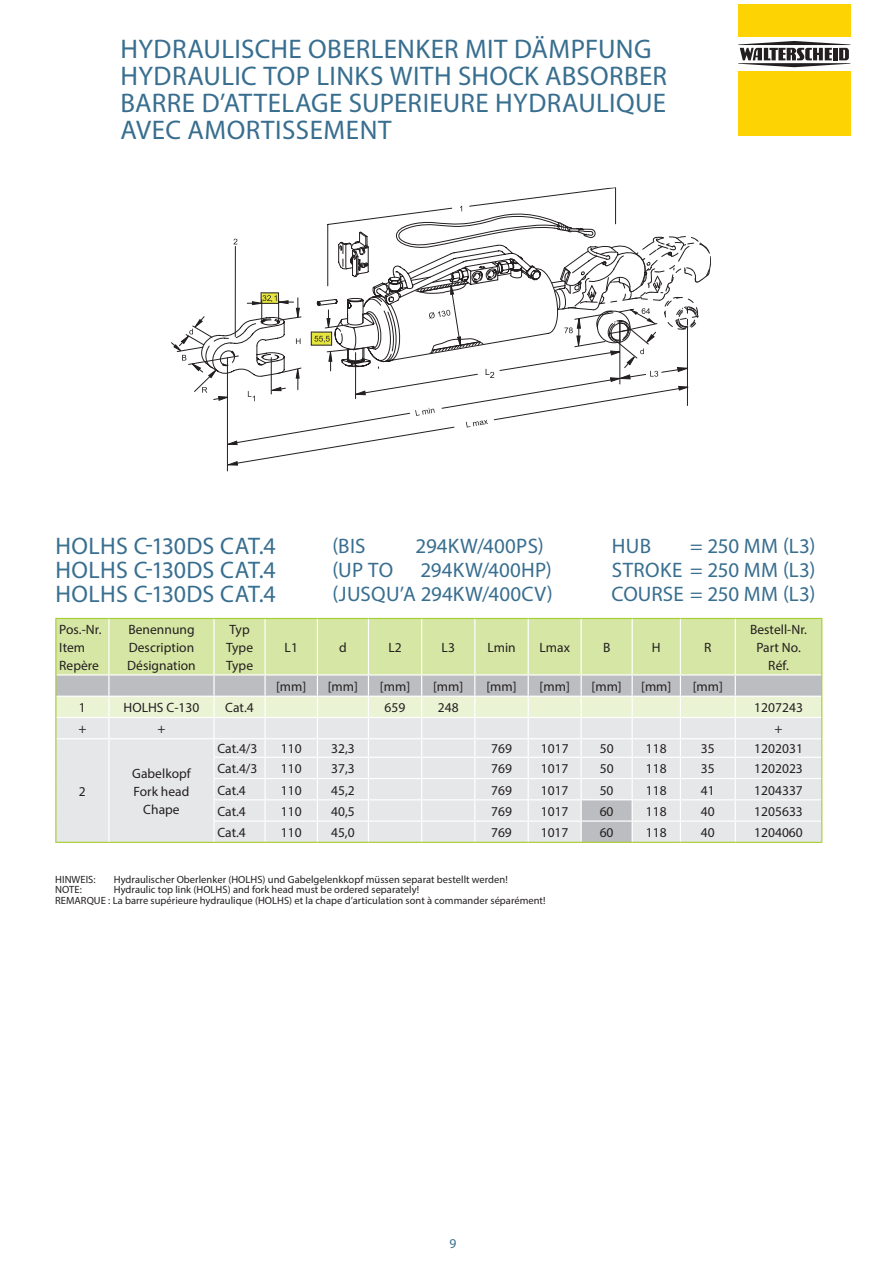
<style>
.page{position:relative;width:893px;height:1263px;background:#fff}
.page>*{position:absolute;margin:0;border:0;box-sizing:border-box;transform-origin:0 0}
.t1{font:27px/27px "Myriad Pro";letter-spacing:.015em;color:#386e8f}
.t2{font:24px "Myriad Pro";letter-spacing:-.015em;color:#386e8f}
.t3{font:21px/24px "Myriad Pro";letter-spacing:.005em;color:#386e8f;text-align:right}
.t4{font:13.5px/18px "Myriad Pro";letter-spacing:.005em;color:#231f20}
.t5{font:13.5px "Myriad Pro";color:#386e8f}
.t6{font:10.5px "Myriad Pro";letter-spacing:.005em;color:#231f20}
</style>
<div class="page">
<svg style="left:738px;top:41px;width:112px;height:26px"></svg>
<div style="left:738px;top:4px;width:112px;height:33px;background:#fed304"></div>
<div style="left:738px;top:71px;width:112px;height:64px;background:#fed304"></div>
<hr style="left:227px;top:358px;width:1px;height:113px;background:#231f20">
<svg style="left:171px;top:187px;width:540px;height:279px"></svg>
<hr style="left:55px;top:842px;width:54px;height:1px;background:#a9cf38">
<hr style="left:214px;top:842px;width:51px;height:1px;background:#a9cf38">
<hr style="left:265px;top:842px;width:52px;height:1px;background:#a9cf38">
<hr style="left:317px;top:842px;width:51px;height:1px;background:#a9cf38">
<hr style="left:368px;top:842px;width:54px;height:1px;background:#a9cf38">
<hr style="left:422px;top:842px;width:53px;height:1px;background:#a9cf38">
<hr style="left:475px;top:842px;width:53px;height:1px;background:#a9cf38">
<hr style="left:528px;top:842px;width:53px;height:1px;background:#a9cf38">
<hr style="left:581px;top:842px;width:51px;height:1px;background:#a9cf38">
<hr style="left:632px;top:842px;width:48px;height:1px;background:#a9cf38">
<hr style="left:680px;top:842px;width:55px;height:1px;background:#a9cf38">
<hr style="left:735px;top:842px;width:87px;height:1px;background:#a9cf38">
<hr style="left:109px;top:842px;width:105px;height:1px;background:#a9cf38">
<svg style="left:55px;top:618px;width:767px;height:224px;background:#dfe4d2"></svg>
<h1 class="t1" style="left:120px;top:35px;width:548px">hydraulische oberlenker mit Dämpfung hydraulic top links with shock absorber barre d’attelage supErieure hydraulique avec amortissement</h1>
<h2 class="t2" style="left:56px;top:531px;width:15px">HOLHS</h2>
<h2 class="t2" style="left:134px;top:531px;width:144px">C-130DS CAT.4</h2>
<h2 class="t2" style="left:56px;top:555px;width:15px">HOLHS</h2>
<h2 class="t2" style="left:134px;top:555px;width:144px">C-130DS CAT.4</h2>
<h2 class="t2" style="left:56px;top:579px;width:15px">HOLHS</h2>
<h2 class="t2" style="left:134px;top:579px;width:144px">C-130DS CAT.4</h2>
<p class="t4" style="left:59px;top:620px;width:44px">Pos.-N r.<br>Item<br>Repère</p>
<p class="t4" style="left:127px;top:620px;width:70px;text-align:justify">Benennung Description Désignation</p>
<p class="t4" style="left:226px;top:620px;width:29px">Typ<br>Type<br>Type</p>
<h3 class="t3" style="left:332px;top:534px;width:16px">(BIS</h3>
<h3 class="t3" style="left:416px;top:534px;width:130px">294kW/400PS)</h3>
<h3 class="t3" style="left:332px;top:558px;width:49px">(UP TO</h3>
<h3 class="t3" style="left:332px;top:558px;width:222px">294kW/400HP)<br>(jusqU’A 294kW/400CV)</h3>
<h3 class="t3" style="left:612px;top:534px;width:41px;text-align:left">Hub<br>STROKE<br>COURSE</h3>
<h3 class="t3" style="left:690px;top:534px;width:127px;text-align:justify">= 250 MM (L3) = 250 MM (L3) = 250 MM (L3)</h3>
<p class="t4" style="left:285px;top:638px;width:15px">L1</p>
<p class="t4" style="left:339px;top:638px;width:9px">d</p>
<p class="t4" style="left:388px;top:638px;width:15px">L2</p>
<p class="t4" style="left:442px;top:638px;width:15px">L3</p>
<p class="t4" style="left:487px;top:638px;width:30px">Lmin</p>
<p class="t4" style="left:539px;top:638px;width:32px">Lmax</p>
<p class="t4" style="left:603px;top:638px;width:7px">B</p>
<p class="t4" style="left:652px;top:638px;width:8px">H</p>
<p class="t4" style="left:704px;top:638px;width:7px">R</p>
<p class="t4" style="left:750px;top:620px;width:59px;text-align:center">Bestell-N r.<br>Part No.<br>Réf.</p>
<p class="t4" style="left:276px;top:677px;width:32px">[mm]</p>
<p class="t4" style="left:328px;top:677px;width:32px">[mm]</p>
<p class="t4" style="left:380px;top:677px;width:32px">[mm]</p>
<p class="t4" style="left:433px;top:677px;width:32px">[mm]</p>
<p class="t4" style="left:486px;top:677px;width:32px">[mm]</p>
<p class="t4" style="left:539px;top:677px;width:32px">[mm]</p>
<p class="t4" style="left:591px;top:677px;width:32px">[mm]</p>
<p class="t4" style="left:641px;top:677px;width:32px">[mm]</p>
<p class="t4" style="left:693px;top:677px;width:32px">[mm]</p>
<p class="t4" style="left:79px;top:698px;width:8px">1</p>
<p class="t4" style="left:123px;top:698px;width:9px">HOLHS</p>
<p class="t4" style="left:167px;top:698px;width:34px">C-130</p>
<p class="t4" style="left:225px;top:698px;width:30px">Cat.4</p>
<p class="t4" style="left:385px;top:698px;width:22px">659</p>
<p class="t4" style="left:438px;top:698px;width:22px">248</p>
<p class="t4" style="left:754px;top:698px;width:50px">1207243</p>
<p class="t4" style="left:78px;top:720px;width:10px">+</p>
<p class="t4" style="left:157px;top:720px;width:10px">+</p>
<p class="t4" style="left:774px;top:720px;width:10px">+</p>
<p class="t4" style="left:79px;top:782px;width:8px">2</p>
<p class="t4" style="left:132px;top:764px;width:61px;text-align:center">Gabelkopf<br>Fork head<br>Chape</p>
<p class="t4" style="left:217px;top:739px;width:42px">Cat.4/3</p>
<p class="t4" style="left:281px;top:739px;width:22px">110</p>
<p class="t4" style="left:331px;top:739px;width:25px">32,3</p>
<p class="t4" style="left:491px;top:739px;width:22px">769</p>
<p class="t4" style="left:541px;top:739px;width:29px">1017</p>
<p class="t4" style="left:600px;top:739px;width:15px">50</p>
<p class="t4" style="left:646px;top:739px;width:22px">118</p>
<p class="t4" style="left:701px;top:739px;width:15px">35</p>
<p class="t4" style="left:754px;top:739px;width:50px">1202031</p>
<p class="t4" style="left:217px;top:759px;width:42px">Cat.4/3</p>
<p class="t4" style="left:281px;top:759px;width:22px">110</p>
<p class="t4" style="left:331px;top:759px;width:25px">37,3</p>
<p class="t4" style="left:491px;top:759px;width:22px">769</p>
<p class="t4" style="left:541px;top:759px;width:29px">1017</p>
<p class="t4" style="left:600px;top:759px;width:15px">50</p>
<p class="t4" style="left:646px;top:759px;width:22px">118</p>
<p class="t4" style="left:701px;top:759px;width:15px">35</p>
<p class="t4" style="left:754px;top:759px;width:50px">1202023</p>
<p class="t4" style="left:217px;top:781px;width:30px">Cat.4</p>
<p class="t4" style="left:281px;top:781px;width:22px">110</p>
<p class="t4" style="left:331px;top:781px;width:25px">45,2</p>
<p class="t4" style="left:491px;top:781px;width:22px">769</p>
<p class="t4" style="left:541px;top:781px;width:29px">1017</p>
<p class="t4" style="left:600px;top:781px;width:15px">50</p>
<p class="t4" style="left:646px;top:781px;width:22px">118</p>
<p class="t4" style="left:701px;top:781px;width:15px">41</p>
<p class="t4" style="left:754px;top:781px;width:50px">1204337</p>
<p class="t4" style="left:217px;top:802px;width:30px">Cat.4</p>
<p class="t4" style="left:281px;top:802px;width:22px">110</p>
<p class="t4" style="left:331px;top:802px;width:25px">40,5</p>
<p class="t4" style="left:491px;top:802px;width:22px">769</p>
<p class="t4" style="left:541px;top:802px;width:29px">1017</p>
<p class="t4" style="left:600px;top:802px;width:15px">60</p>
<p class="t4" style="left:646px;top:802px;width:22px">118</p>
<p class="t4" style="left:701px;top:802px;width:15px">40</p>
<p class="t4" style="left:754px;top:802px;width:50px">1205633</p>
<p class="t4" style="left:217px;top:823px;width:30px">Cat.4</p>
<p class="t4" style="left:281px;top:823px;width:22px">110</p>
<p class="t4" style="left:331px;top:823px;width:25px">45,0</p>
<p class="t4" style="left:491px;top:823px;width:22px">769</p>
<p class="t4" style="left:541px;top:823px;width:29px">1017</p>
<p class="t4" style="left:600px;top:823px;width:15px">60</p>
<p class="t4" style="left:646px;top:823px;width:22px">118</p>
<p class="t4" style="left:701px;top:823px;width:15px">40</p>
<p class="t4" style="left:754px;top:823px;width:50px">1204060</p>
<p class="t6" style="left:55px;top:873px;width:7px">HINWEIS</p>
<p class="t6" style="left:93px;top:873px;width:4px">:</p>
<p class="t6" style="left:114px;top:873px;width:125px">Hydraulischer Oberlenker (HOLHS</p>
<p class="t6" style="left:263px;top:873px;width:247px">) und Gabelgelenkkopf müssen separat bestellt werden!</p>
<p class="t6" style="left:55px;top:883px;width:7px">NOTE</p>
<p class="t6" style="left:80px;top:883px;width:4px">:</p>
<p class="t6" style="left:114px;top:883px;width:90px">Hydraulic top link (HOLHS</p>
<p class="t6" style="left:228px;top:883px;width:193px">) and fork head must be ordered separately!</p>
<p class="t6" style="left:55px;top:894px;width:8px">REMARQUE</p>
<p class="t6" style="left:108px;top:894px;width:157px">: La barre supérieure hydraulique (HOLHS</p>
<p class="t6" style="left:289px;top:894px;width:258px">) et la chape d’articulation sont à commander séparément!</p>
<p class="t5" style="left:449px;top:1235px;width:8px">9</p>
</div>
